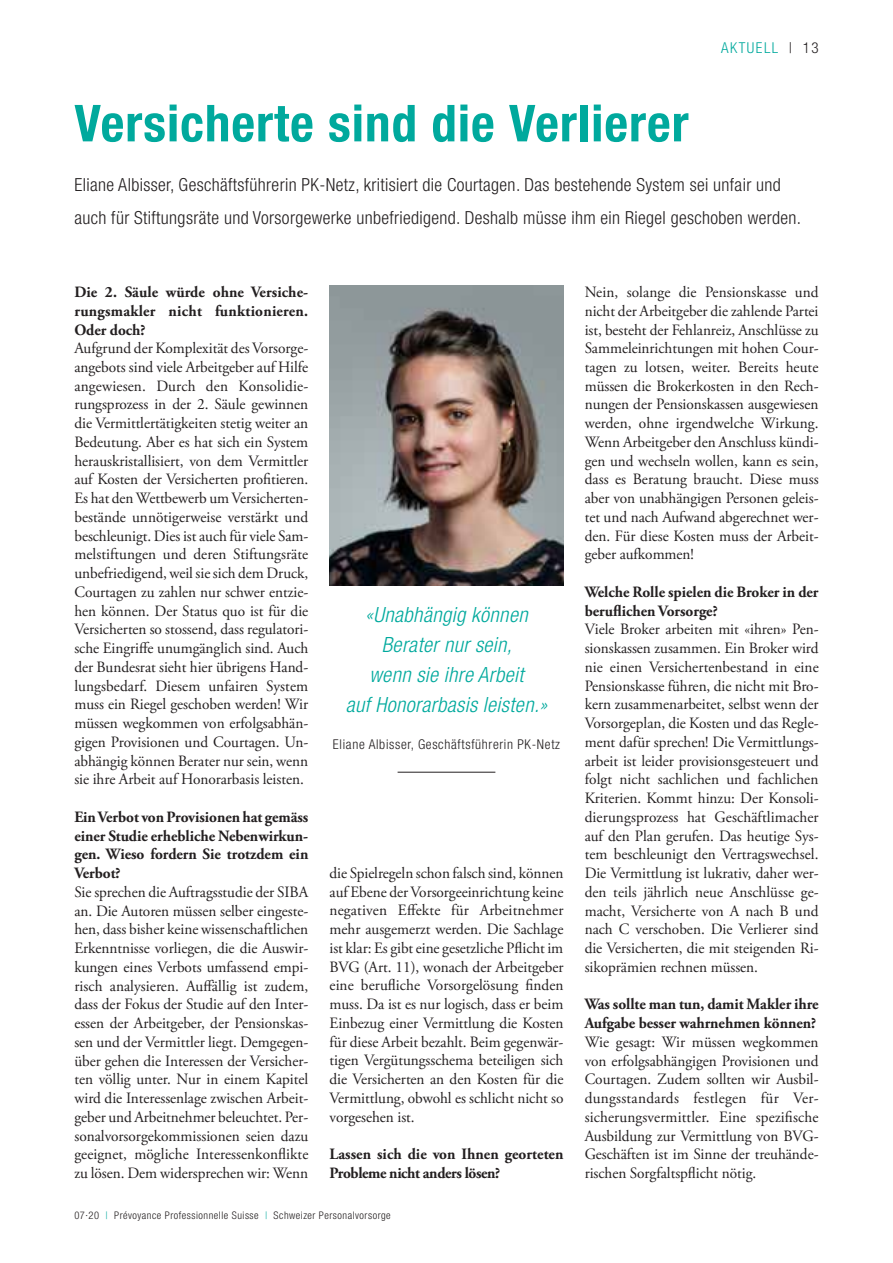
<style>
.page{position:relative;width:893px;height:1263px;background:#fff}
.page>*{position:absolute;margin:0;border:0;box-sizing:border-box;transform-origin:0 0}
.t1{font:700 condensed 51px "Helvetica Neue LT Com";letter-spacing:.02em;color:#00a99d}
.t2{font:italic 300 condensed 21px/30px "Helvetica Neue LT Com";letter-spacing:.02em;color:#00a99d;text-align:center}
.t3{font:300 condensed 18px/33px "Helvetica Neue LT Com";letter-spacing:.02em;color:#231f20}
.t4{font:15.75px/18.8px "Adobe Garamond Pro";letter-spacing:-.005em;color:#231f20;text-align:justify}
.t5{font:700 15.75px/18.8px "Adobe Garamond Pro";letter-spacing:-.005em;color:#231f20}
.t6{font:300 condensed 15px "Helvetica Neue LT Com";letter-spacing:.1em;color:#00a99d}
.t7{font:300 condensed 13.5px "Helvetica Neue LT Com";letter-spacing:.05em;color:#231f20}
.t8{font:300 condensed 10.5px "Helvetica Neue LT Com";letter-spacing:.05em;color:#231f20}
.s1{color:#231f20}
.s2{color:#00a99d}
</style>
<div class="page">
<hr style="left:398px;top:772px;width:97px;height:1px;background:#231f20">
<img style="left:330px;top:286px;width:233px;height:300px">
<p class="t6" style="left:721px;top:39px;width:99px">AKTUELL <span class="s1">| 13</span></p>
<h1 class="t1" style="left:74px;top:93px;width:616px">Versicherte sind die Verlierer</h1>
<p class="t3" style="left:74px;top:168px;width:728px">Eliane Albisser, Geschäftsführerin PK-Netz, kritisiert die Courtagen. Das bestehende System sei unfair und auch für Stiftungsräte und Vorsorgewerke unbefriedigend. Deshalb müsse ihm ein Riegel geschoben werden.</p>
<p class="t5" style="left:74px;top:283px;width:235px;text-align:justify">Die 2. Säule würde ohne Versiche&shy;rungsmakler nicht funktionieren.<br>Oder doch?</p>
<p class="t4" style="left:74px;top:339px;width:235px">Aufgrund der Komplexität des Vorsorge&shy;angebots sind viele Arbeitgeber auf Hilfe angewiesen. Durch den Konsolidie&shy;rungsprozess in der 2. Säule gewinnen die Vermittlertätigkeiten stetig weiter an Bedeutung. Aber es hat sich ein System herauskristallisiert, von dem Vermittler auf Kosten der Versicherten profitieren.<br>Es hat den Wettbewerb um Versicherten&shy;bestände unnötigerweise verstärkt und beschleunigt. Dies ist auch für viele Sam&shy;melstiftungen und deren Stiftungsräte unbefriedigend, weil sie sich dem Druck, Courtagen zu zahlen nur schwer entzie&shy;hen können. Der Status quo ist für die Versicherten so stossend, dass regulatori&shy;sche Eingriffe unumgänglich sind. Auch der Bundesrat sieht hier übrigens Hand&shy;lungsbedarf. Diesem unfairen System muss ein Riegel geschoben werden! Wir müssen wegkommen von erfolgsabhän&shy;gigen Provisionen und Courtagen. Un&shy;abhängig können Berater nur sein, wenn sie ihre Arbeit auf Honorarbasis leisten.</p>
<p class="t5" style="left:74px;top:808px;width:235px;text-align:justify">Ein Verbot von Provisionen hat gemäss einer Studie erhebliche Nebenwirkun&shy;gen. Wieso fordern Sie trotzdem ein Verbot?</p>
<p class="t4" style="left:74px;top:883px;width:235px">Sie sprechen die Auftragsstudie der SIBA an. Die Autoren müssen selber eingeste&shy;hen, dass bisher keine wissenschaftlichen Erkenntnisse vorliegen, die die Auswir&shy;kungen eines Verbots umfassend empi&shy;risch analysieren. Auffällig ist zudem, dass der Fokus der Studie auf den Inter&shy;essen der Arbeitgeber, der Pensionskas&shy;sen und der Vermittler liegt. Demgegen&shy;über gehen die Interessen der Versicher&shy;ten völlig unter. Nur in einem Kapitel wird die Interessenlage zwischen Arbeit&shy;geber und Arbeitnehmer beleuchtet. Per&shy;sonalvorsorgekommissionen seien dazu geeignet, mögliche Interessenkonflikte zu lösen. Dem widersprechen wir: Wenn</p>
<h2 class="t2" style="left:346px;top:599px;width:203px">«Unabhängig können<br>Berater nur sein,<br>wenn sie ihre Arbeit<br>auf Honorarbasis leisten.»</h2>
<p class="t7" style="left:333px;top:736px;width:229px">Eliane Albisser, Geschäftsführerin PK-Netz</p>
<p class="t4" style="left:330px;top:864px;width:235px">die Spielregeln schon falsch sind, können auf Ebene der Vorsorgeeinrichtung keine negativen Effekte für Arbeitnehmer mehr ausgemerzt werden. Die Sachlage ist klar: Es gibt eine gesetzliche Pflicht im BVG (Art. 11), wonach der Arbeitgeber eine berufliche Vorsorgelösung finden muss. Da ist es nur logisch, dass er beim Einbezug einer Vermittlung die Kosten für diese Arbeit bezahlt. Beim gegenwär&shy;tigen Vergütungsschema beteiligen sich die Versicherten an den Kosten für die Vermittlung, obwohl es schlicht nicht so vorgesehen ist.</p>
<p class="t5" style="left:330px;top:1145px;width:235px">Lassen sich die von Ihnen georteten<br>Probleme nicht anders lösen?</p>
<p class="t8" style="left:74px;top:1210px;width:318px">07·20 <span class="s2">|</span> Prévoyance Professionnelle Suisse <span class="s2">|</span> Schweizer Personalvorsorge</p>
<p class="t4" style="left:585px;top:283px;width:236px">Nein, solange die Pensionskasse und nicht der Arbeitgeber die zahlende Partei ist, besteht der Fehlanreiz, Anschlüsse zu Sammeleinrichtungen mit hohen Cour&shy;tagen zu lotsen, weiter. Bereits heute müssen die Brokerkosten in den Rech&shy;nungen der Pensionskassen ausgewiesen werden, ohne irgendwelche Wirkung.<br>Wenn Arbeitgeber den Anschluss kündi&shy;gen und wechseln wollen, kann es sein, dass es Beratung braucht. Diese muss aber von unabhängigen Personen geleis&shy;tet und nach Aufwand abgerechnet wer&shy;den. Für diese Kosten muss der Arbeit&shy;geber aufkommen!</p>
<p class="t5" style="left:585px;top:583px;width:235px">Welche Rolle spielen die Broker in der beruflichen Vorsorge?</p>
<p class="t4" style="left:585px;top:621px;width:235px">Viele Broker arbeiten mit «ihren» Pen&shy;sionskassen zusammen. Ein Broker wird nie einen Versichertenbestand in eine Pensionskasse führen, die nicht mit Bro&shy;kern zusammenarbeitet, selbst wenn der Vorsorgeplan, die Kosten und das Regle&shy;ment dafür sprechen! Die Vermittlungs&shy;arbeit ist leider provisionsgesteuert und folgt nicht sachlichen und fachlichen Kriterien. Kommt hinzu: Der Konsoli&shy;dierungsprozess hat Geschäftlimacher auf den Plan gerufen. Das heutige Sys&shy;tem beschleunigt den Vertragswechsel.<br>Die Vermittlung ist lukrativ, daher wer&shy;den teils jährlich neue Anschlüsse ge&shy;macht, Versicherte von A nach B und nach C verschoben. Die Verlierer sind die Versicherten, die mit steigenden Ri&shy;sikoprämien rechnen müssen.</p>
<p class="t5" style="left:585px;top:995px;width:235px">Was sollte man tun, damit Makler ihre<br>Aufgabe besser wahrnehmen können?</p>
<p class="t4" style="left:585px;top:1033px;width:235px">Wie gesagt: Wir müssen wegkommen von erfolgsabhängigen Provisionen und Courtagen. Zudem sollten wir Ausbil&shy;dungsstandards festlegen für Ver&shy;sicherungsvermittler. Eine spezifische Ausbildung zur Vermittlung von BVG-Geschäften ist im Sinne der treuhände&shy;rischen Sorgfaltspflicht nötig.</p>
</div>
